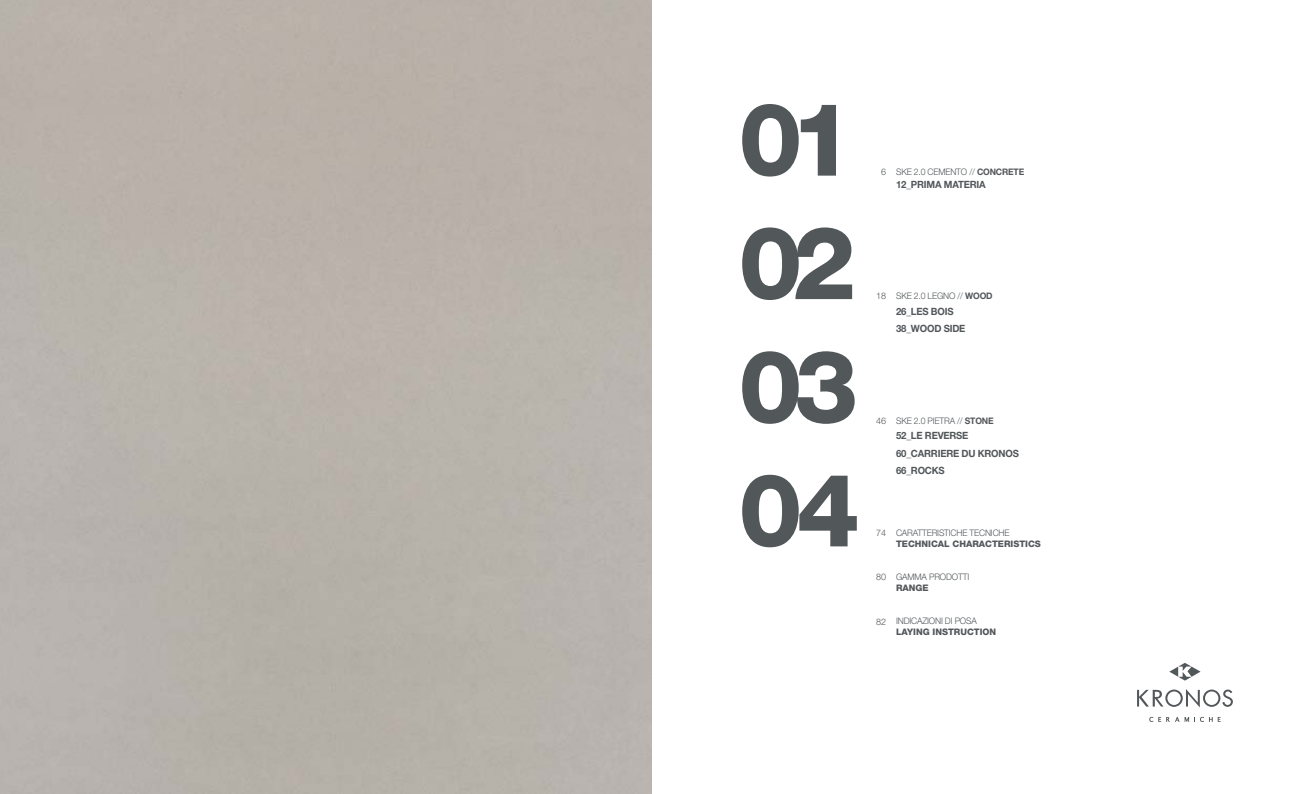
<style>
.page{position:relative;width:1304px;height:794px;background:#fff}
.page>*{position:absolute;margin:0;border:0;box-sizing:border-box;transform-origin:0 0}
.t1{font:800 101.4px "Helvetica Neue LT Std";letter-spacing:-.09em;color:#52575a}
.t2{font:700 10px/17.1px "Helvetica Neue LT Std";letter-spacing:-.02em;color:#52575a;scale:.96 1}
.t3{font:300 9px "Helvetica Neue LT Std";letter-spacing:-.02em;color:#52575a}
.t4{font:800 9px "Helvetica Neue LT Std";color:#52575a}
.t5{font:300 9px "Helvetica Neue LT Std";letter-spacing:-.02em;color:#52575a;scale:.96 1}
.s1{font-weight:700}
</style>
<div class="page">
<svg style="left:1169px;top:663px;width:31px;height:17px"></svg>
<svg style="left:1137px;top:689px;width:96px;height:18px"></svg>
<svg style="left:1149px;top:717px;width:72px;height:5px"></svg>
<h1 class="t1" style="left:738px;top:79px;width:117px">01</h1>
<h1 class="t1" style="left:738px;top:203px;width:119px">02</h1>
<h1 class="t1" style="left:738px;top:326px;width:121px">03</h1>
<h1 class="t1" style="left:738px;top:450px;width:123px">04</h1>
<p class="t3" style="left:881px;top:167px;width:145px">6 SKE 2.0 CEMENTO // <span class="s1">CONCRETE</span></p>
<p class="t2" style="left:896px;top:176px;width:95px">12_PRIMA MATERIA</p>
<p class="t3" style="left:876px;top:291px;width:118px">18 SKE 2.0 LEGNO // <span class="s1">WOOD</span></p>
<p class="t2" style="left:896px;top:303px;width:61px">26_LES BOIS</p>
<p class="t2" style="left:896px;top:320px;width:74px">38_WOOD SIDE</p>
<p class="t3" style="left:876px;top:415px;width:119px">46 SKE 2.0 PIETRA // <span class="s1">STONE</span></p>
<p class="t2" style="left:896px;top:427px;width:129px">52_LE REVERSE<br>60_CARRIERE DU KRONOS</p>
<p class="t2" style="left:896px;top:461px;width:52px">66_ROCKS</p>
<p class="t3" style="left:876px;top:527px;width:135px">74 CARATTERISTICHE TECNICHE</p>
<p class="t4" style="left:896px;top:539px;width:146px">TECHNICAL CHARACTERISTICS</p>
<p class="t5" style="left:896px;top:571px;width:78px">GAMMA PRODOTTI</p>
<p class="t4" style="left:896px;top:583px;width:34px">RANGE</p>
<p class="t5" style="left:896px;top:615px;width:86px">INDICAZIONI DI POSA</p>
<p class="t4" style="left:896px;top:627px;width:102px">LAYING INSTRUCTION</p>
<p class="t3" style="left:876px;top:571px;width:12px">80</p>
<p class="t3" style="left:876px;top:616px;width:12px">82</p>
</div>
